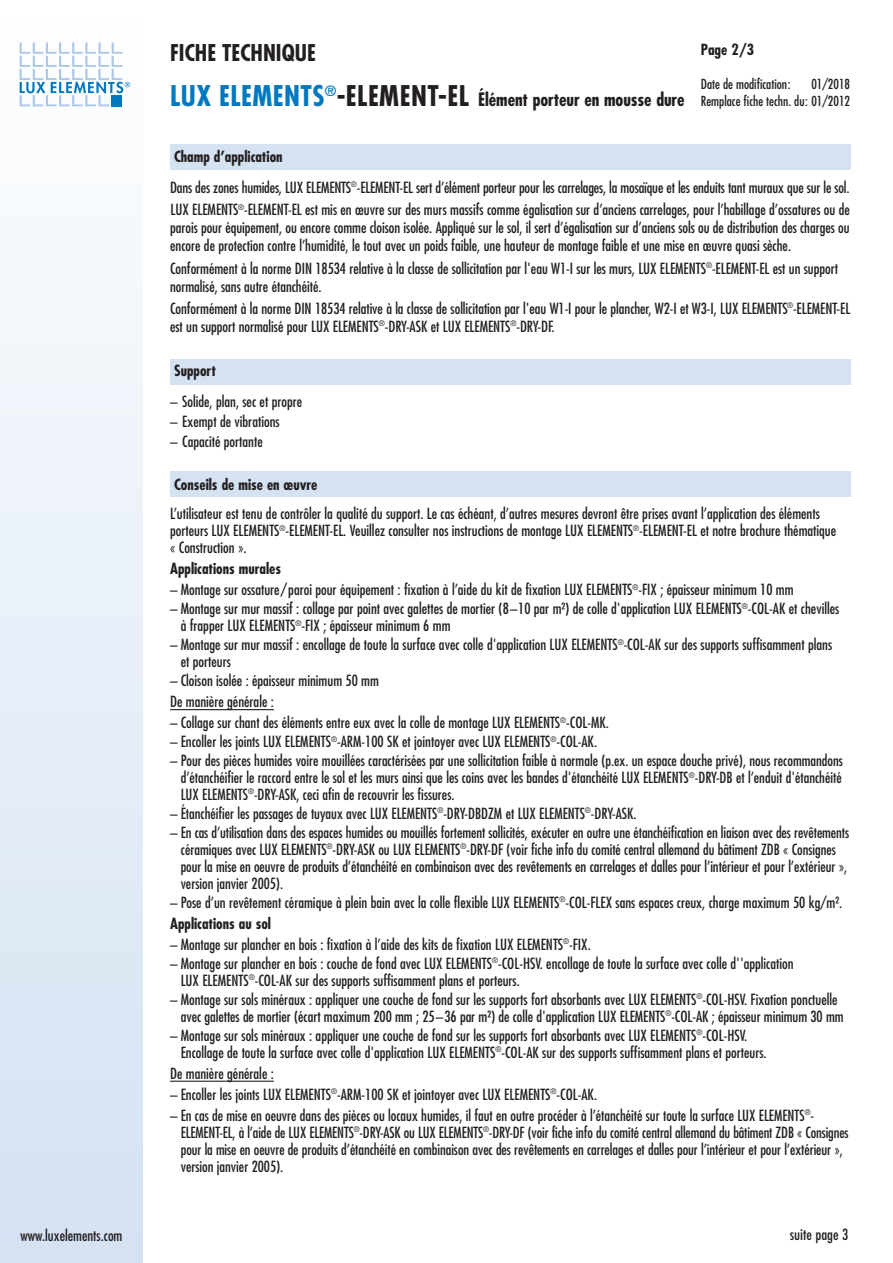
<style>
.page{position:relative;width:893px;height:1263px;background:#fff}
.page>*{position:absolute;margin:0;border:0;box-sizing:border-box;transform-origin:0 0}
.t1{font:700 condensed 22.5px "Futura";color:#231f20}
.t2{font:700 condensed 18px "Futura";letter-spacing:-.005em;color:#231f20}
.t3{font:condensed 15px/16.8px "Futura";color:#231f20}
.t4{font:700 condensed 15px "Futura";color:#231f20}
.t5{font:500 condensed 15px "Futura";color:#231f20}
.t6{font:condensed 13.5px/17.2px "Futura";color:#231f20;text-align:right}
.s1{font-size:27.75px;color:#0078c0}
.s2{font-size:27.75px}
.s3{font-weight:700}
</style>
<div class="page">
<div style="left:0;top:0;width:142px;height:1263px;background:linear-gradient(to bottom,#fefefe,#d4e1f3)"></div>
<svg style="left:20px;top:43px;width:110px;height:63px"></svg>
<div style="left:170px;top:145px;width:680px;height:25px;background:#d4e2f2"></div>
<div style="left:170px;top:359px;width:680px;height:26px;background:#d4e2f2"></div>
<div style="left:170px;top:471px;width:680px;height:26px;background:#d4e2f2"></div>
<hr style="left:170px;top:709px;width:104px;height:1px;background:#231f20">
<hr style="left:170px;top:1081px;width:104px;height:1px;background:#231f20">
<h1 class="t1" style="left:170px;top:42px;width:147px">FICHE TECHNIQUE</h1>
<p class="t4" style="left:701px;top:43px;width:55px">Page 2/3</p>
<p class="t6" style="left:701px;top:76px;width:91px">Date de modification:</p>
<p class="t6" style="left:701px;top:76px;width:151px">01/2018<br>Remplace fiche techn. du: 01/2012</p>
<p class="t2" style="left:170px;top:92px;width:516px"><span class="s1">LUX ELEMENTS</span><sup>®</sup><span class="s2">-ELEMENT-EL</span> Élément porteur en mousse dure</p>
<p class="t3" style="left:170px;top:142px;width:681px;line-height:30.8px"><span class="s3">Champ d’application<br></span>Dans des zones humides, LUX ELEMENTS<sup>®</sup>-ELEMENT-EL sert d’élément porteur pour les carrelages, la mosaïque et les enduits tant muraux que sur le sol.</p>
<p class="t3" style="left:170px;top:202px;width:681px;line-height:18px;text-align:justify">LUX ELEMENTS<sup>®</sup>-ELEMENT-EL est mis en œuvre sur des murs massifs comme égalisation sur d’anciens carrelages, pour l’habillage d’ossatures ou de parois pour équipement, ou encore comme cloison isolée. Appliqué sur le sol, il sert d’égalisation sur d’anciens sols ou de distribution des charges ou encore de protection contre l’humidité, le tout avec un poids faible, une hauteur de montage faible et une mise en œuvre quasi sèche.</p>
<p class="t3" style="left:170px;top:260px;width:669px;line-height:18px">Conformément à la norme DIN 18534 relative à la classe de sollicitation par l'eau W1-I sur les murs, LUX ELEMENTS<sup>®</sup>-ELEMENT-EL est un support normalisé, sans autre étanchéité.</p>
<p class="t3" style="left:170px;top:300px;width:682px;line-height:18px">Conformément à la norme DIN 18534 relative à la classe de sollicitation par l'eau W1-I pour le plancher, W2-I et W3-I, LUX ELEMENTS<sup>®</sup>-ELEMENT-EL est un support normalisé pour LUX ELEMENTS<sup>®</sup>-DRY-ASK et LUX ELEMENTS<sup>®</sup>-DRY-DF.</p>
<p class="t4" style="left:174px;top:364px;width:43px">Support</p>
<p class="t3" style="left:170px;top:394px;width:134px">– Solide, plan, sec et propre</p>
<p class="t3" style="left:170px;top:414px;width:111px">– Exempt de vibrations</p>
<p class="t3" style="left:170px;top:434px;width:94px">– Capacité portante</p>
<p class="t4" style="left:174px;top:478px;width:145px">Conseils de mise en œuvre</p>
<p class="t3" style="left:170px;top:506px;width:668px">L’utilisateur est tenu de contrôler la qualité du support. Le cas échéant, d’autres mesures devront être prises avant l’application des éléments porteurs LUX ELEMENTS<sup>®</sup>-ELEMENT-EL. Veuillez consulter nos instructions de montage LUX ELEMENTS<sup>®</sup>-ELEMENT-EL et notre brochure thématique « Construction ».</p>
<p class="t4" style="left:170px;top:562px;width:112px">Applications murales</p>
<p class="t3" style="left:170px;top:582px;width:625px">– Montage sur ossature/paroi pour équipement : fixation à l’aide du kit de fixation LUX ELEMENTS<sup>®</sup>-FIX ; épaisseur minimum 10 mm</p>
<p class="t3" style="left:181px;top:601px;width:660px;text-indent:-11px">– Montage sur mur massif : collage par point avec galettes de mortier (8–10 par m²) de colle d'application LUX ELEMENTS<sup>®</sup>-COL-AK et chevilles à frapper LUX ELEMENTS<sup>®</sup>-FIX ; épaisseur minimum 6 mm</p>
<p class="t3" style="left:181px;top:637px;width:653px;text-indent:-11px">– Montage sur mur massif : encollage de toute la surface avec colle d'application LUX ELEMENTS<sup>®</sup>-COL-AK sur des supports suffisamment plans et porteurs</p>
<p class="t3" style="left:170px;top:671px;width:210px;line-height:21.1px">– Cloison isolée : épaisseur minimum 50 mm<br>De manière générale :</p>
<p class="t3" style="left:170px;top:715px;width:440px">– Collage sur chant des éléments entre eux avec la colle de montage LUX ELEMENTS<sup>®</sup>-COL-MK.</p>
<p class="t3" style="left:170px;top:734px;width:428px">– Encoller les joints LUX ELEMENTS<sup>®</sup>-ARM-100 SK et jointoyer avec LUX ELEMENTS<sup>®</sup>-COL-AK.</p>
<p class="t3" style="left:181px;top:753px;width:664px;text-align:justify;text-indent:-11px">– Pour des pièces humides voire mouillées caractérisées par une sollicitation faible à normale (p.ex. un espace douche privé), nous recommandons d’étanchéifier le raccord entre le sol et les murs ainsi que les coins avec les bandes d'étanchéité LUX ELEMENTS<sup>®</sup>-DRY-DB et l’enduit d'étanchéité LUX ELEMENTS<sup>®</sup>-DRY-ASK, ceci afin de recouvrir les fissures.</p>
<p class="t3" style="left:170px;top:806px;width:468px">– Étanchéifier les passages de tuyaux avec LUX ELEMENTS<sup>®</sup>-DRY-DBDZM et LUX ELEMENTS<sup>®</sup>-DRY-ASK.</p>
<p class="t3" style="left:181px;top:825px;width:670px;text-indent:-11px">– En cas d’utilisation dans des espaces humides ou mouillés fortement sollicités, exécuter en outre une étanchéification en liaison avec des revêtements céramiques avec LUX ELEMENTS<sup>®</sup>-DRY-ASK ou LUX ELEMENTS<sup>®</sup>-DRY-DF (voir fiche info du comité central allemand du bâtiment ZDB « Consignes pour la mise en oeuvre de produits d’étanchéité en combinaison avec des revêtements en carrelages et dalles pour l’intérieur et pour l’extérieur », version janvier 2005).</p>
<p class="t3" style="left:170px;top:892px;width:673px;line-height:21.1px">– Pose d’un revêtement céramique à plein bain avec la colle flexible LUX ELEMENTS<sup>®</sup>-COL-FLEX sans espaces creux, charge maximum 50 kg/m².<br><span class="s3">Applications au sol</span></p>
<p class="t3" style="left:170px;top:937px;width:422px">– Montage sur plancher en bois : fixation à l’aide des kits de fixation LUX ELEMENTS<sup>®</sup>-FIX.</p>
<p class="t3" style="left:181px;top:956px;width:614px;text-indent:-11px">– Montage sur plancher en bois : couche de fond avec LUX ELEMENTS<sup>®</sup>-COL-HSV. encollage de toute la surface avec colle d''application<br>LUX ELEMENTS<sup>®</sup>-COL-AK sur des supports suffisamment plans et porteurs.</p>
<p class="t3" style="left:181px;top:992px;width:664px;text-indent:-11px">– Montage sur sols minéraux : appliquer une couche de fond sur les supports fort absorbants avec LUX ELEMENTS<sup>®</sup>-COL-HSV. Fixation ponctuelle avec galettes de mortier (écart maximum 200 mm ; 25–36 par m²) de colle d'application LUX ELEMENTS<sup>®</sup>-COL-AK ; épaisseur minimum 30 mm</p>
<p class="t3" style="left:181px;top:1028px;width:587px;text-indent:-11px">– Montage sur sols minéraux : appliquer une couche de fond sur les supports fort absorbants avec LUX ELEMENTS<sup>®</sup>-COL-HSV.<br>Encollage de toute la surface avec colle d'application LUX ELEMENTS<sup>®</sup>-COL-AK sur des supports suffisamment plans et porteurs.</p>
<p class="t3" style="left:170px;top:1066px;width:105px">De manière générale :</p>
<p class="t3" style="left:170px;top:1087px;width:428px">– Encoller les joints LUX ELEMENTS<sup>®</sup>-ARM-100 SK et jointoyer avec LUX ELEMENTS<sup>®</sup>-COL-AK.</p>
<p class="t3" style="left:181px;top:1108px;width:669px;text-indent:-11px">– En cas de mise en oeuvre dans des pièces ou locaux humides, il faut en outre procéder à l’étanchéité sur toute la surface LUX ELEMENTS<sup>®</sup>- ELEMENT-EL, à l’aide de LUX ELEMENTS<sup>®</sup>-DRY-ASK ou LUX ELEMENTS<sup>®</sup>-DRY-DF (voir fiche info du comité central allemand du bâtiment ZDB « Consignes pour la mise en oeuvre de produits d’étanchéité en combinaison avec des revêtements en carrelages et dalles pour l’intérieur et pour l’extérieur », version janvier 2005).</p>
<p class="t3" style="left:21px;top:1227px;width:103px">www.luxelements.com</p>
<p class="t5" style="left:790px;top:1226px;width:60px">suite page 3</p>
</div>
